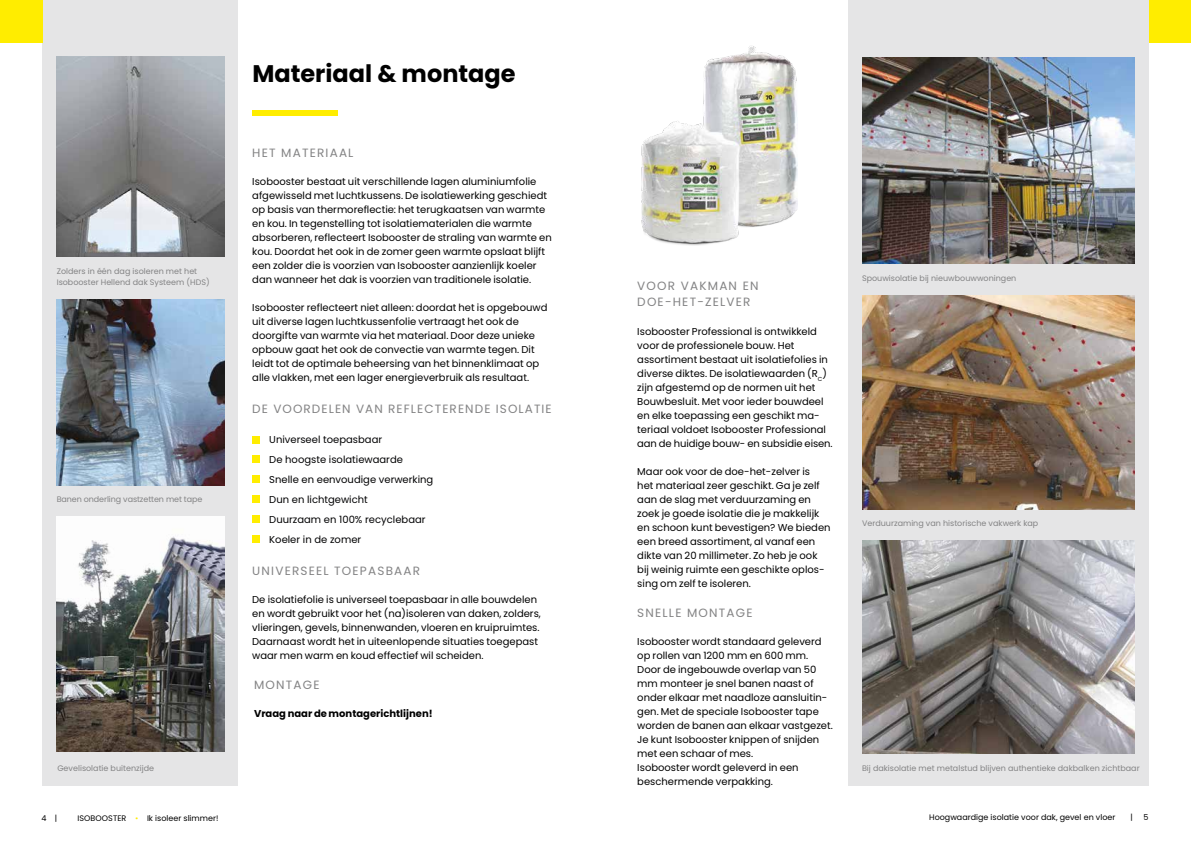
<style>
.page{position:relative;width:1191px;height:842px;background:#fff}
.page>*{position:absolute;margin:0;border:0;box-sizing:border-box;transform-origin:0 0}
.t1{font:700 24px "Poppins";color:#000}
.t2{font:12px/16px "Poppins";letter-spacing:.1em;color:#838384}
.t3{font:10px/14px "Poppins";color:#000}
.t4{font:10px/20px "Poppins";color:#020203}
.t5{font:700 10px "Poppins";color:#000}
.t6{font:8px/11px "Poppins";color:#838384}
.t7{font:8px "Poppins";color:#000}
.s1{color:#ffed00}
</style>
<div class="page">
<div style="left:43px;top:0;width:195px;height:785px;background:#e5e5e6"></div>
<div style="left:252px;top:110px;width:85px;height:6px;background:#ffed00"></div>
<div style="left:0;top:0;width:43px;height:43px;background:#ffed00"></div>
<div style="left:252px;top:436px;width:8px;height:7px;background:#ffed00"></div>
<div style="left:252px;top:475px;width:8px;height:8px;background:#ffed00"></div>
<div style="left:252px;top:495px;width:8px;height:8px;background:#ffed00"></div>
<div style="left:252px;top:456px;width:8px;height:7px;background:#ffed00"></div>
<div style="left:252px;top:515px;width:8px;height:8px;background:#ffed00"></div>
<div style="left:252px;top:535px;width:8px;height:7px;background:#ffed00"></div>
<img style="left:57px;top:516px;width:167px;height:235px">
<img style="left:57px;top:57px;width:167px;height:200px">
<img style="left:57px;top:300px;width:167px;height:186px">
<div style="left:1148px;top:0;width:43px;height:43px;background:#ffed00"></div>
<div style="left:848px;top:0;width:300px;height:785px;background:#e5e5e6"></div>
<img style="left:862px;top:295px;width:272px;height:214px">
<img style="left:862px;top:541px;width:272px;height:212px">
<img style="left:862px;top:57px;width:272px;height:206px">
<img style="left:641px;top:46px;width:156px;height:199px">
<p class="t6" style="left:57px;top:266px;width:154px">Zolders in één dag isoleren met het<br>Isobooster Hellend dak Systeem (HDS)</p>
<p class="t6" style="left:57px;top:494px;width:147px">Banen onderling vastzetten met tape</p>
<p class="t6" style="left:57px;top:763px;width:98px">Gevelisolatie buitenzijde</p>
<h1 class="t1" style="left:252px;top:60px;width:265px">Materiaal &amp; montage</h1>
<p class="t2" style="left:252px;top:145px;width:103px">HET MATERIAAL</p>
<p class="t3" style="left:252px;top:174px;width:301px">Isobooster bestaat uit verschillende lagen aluminiumfolie afgewisseld met luchtkussens. De isolatiewerking geschiedt op basis van thermoreflectie: het terugkaatsen van warmte en kou. In tegenstelling tot isolatiematerialen die warmte absorberen, reflecteert Isobooster de straling van warmte en kou. Doordat het ook in de zomer geen warmte opslaat blijft een zolder die is voorzien van Isobooster aanzienlijk koeler dan wanneer het dak is voorzien van traditionele isolatie.</p>
<p class="t3" style="left:252px;top:300px;width:297px">Isobooster reflecteert niet alleen: doordat het is opgebouwd uit diverse lagen luchtkussenfolie vertraagt het ook de doorgifte van warmte via het materiaal. Door deze unieke opbouw gaat het ook de convectie van warmte tegen. Dit leidt tot de optimale beheersing van het binnenklimaat op alle vlakken, met een lager energieverbruik als resultaat.</p>
<p class="t2" style="left:252px;top:401px;width:301px">DE VOORDELEN VAN REFLECTERENDE ISOLATIE</p>
<p class="t4" style="left:269px;top:429px;width:166px">Universeel toepasbaar<br>De hoogste isolatiewaarde<br>Snelle en eenvoudige verwerking<br>Dun en lichtgewicht<br>Duurzaam en 100% recyclebaar<br>Koeler in de zomer</p>
<p class="t2" style="left:252px;top:563px;width:169px">UNIVERSEEL TOEPASBAAR</p>
<p class="t3" style="left:252px;top:592px;width:290px">De isolatiefolie is universeel toepasbaar in alle bouwdelen en wordt gebruikt voor het (na)isoleren van daken, zolders, vlieringen, gevels, binnenwanden, vloeren en kruipruimtes.<br>Daarnaast wordt het in uiteenlopende situaties toegepast waar men warm en koud effectief wil scheiden.</p>
<p class="t2" style="left:254px;top:676px;width:67px">MONTAGE</p>
<p class="t5" style="left:254px;top:707px;width:180px">Vraag naar de montagerichtlijnen!</p>
<p class="t2" style="left:637px;top:278px;width:123px">VOOR VAKMAN EN<br>DOE-HET-ZELVER</p>
<p class="t3" style="left:637px;top:325px;width:197px">Isobooster Professional is ontwikkeld voor de professionele bouw. Het assortiment bestaat uit isolatiefolies in diverse diktes. De isolatiewaarden (R<sub>C</sub>) zijn afgestemd op de normen uit het Bouwbesluit. Met voor ieder bouwdeel en elke toepassing een geschikt ma&shy;teriaal voldoet Isobooster Professional aan de huidige bouw- en subsidie eisen.</p>
<p class="t3" style="left:637px;top:465px;width:195px">Maar ook voor de doe-het-zelver is<br>het materiaal zeer geschikt. Ga je zelf aan de slag met verduurzaming en zoek je goede isolatie die je makkelijk en schoon kunt bevestigen? We bieden een breed assortiment, al vanaf een dikte van 20 millimeter. Zo heb je ook bij weinig ruimte een geschikte oplos&shy;sing om zelf te isoleren.</p>
<p class="t2" style="left:637px;top:605px;width:117px">SNELLE MONTAGE</p>
<p class="t3" style="left:637px;top:635px;width:197px">Isobooster wordt standaard geleverd op rollen van 1200 mm en 600 mm.<br>Door de ingebouwde overlap van 50 mm monteer je snel banen naast of onder elkaar met naadloze aansluitin&shy;gen. Met de speciale Isobooster tape worden de banen aan elkaar vastgezet.<br>Je kunt Isobooster knippen of snijden met een schaar of mes.<br>Isobooster wordt geleverd in een beschermende verpakking.</p>
<p class="t6" style="left:862px;top:272px;width:156px">Spouwisolatie bij nieuwbouwwoningen</p>
<p class="t6" style="left:862px;top:518px;width:178px">Verduurzaming van historische vakwerk kap</p>
<p class="t6" style="left:862px;top:763px;width:279px">Bij dakisolatie met metalstud blijven authentieke dakbalken zichtbaar</p>
<p class="t7" style="left:41px;top:813px;width:17px">4 |</p>
<p class="t7" style="left:77px;top:813px;width:143px">ISOBOOSTER <span class="s1">•</span> Ik isoleer slimmer!</p>
<p class="t7" style="left:929px;top:812px;width:188px">Hoogwaardige isolatie voor dak, gevel en vloer</p>
<p class="t7" style="left:1130px;top:812px;width:4px">|</p>
<p class="t7" style="left:1143px;top:812px;width:7px">5</p>
</div>
